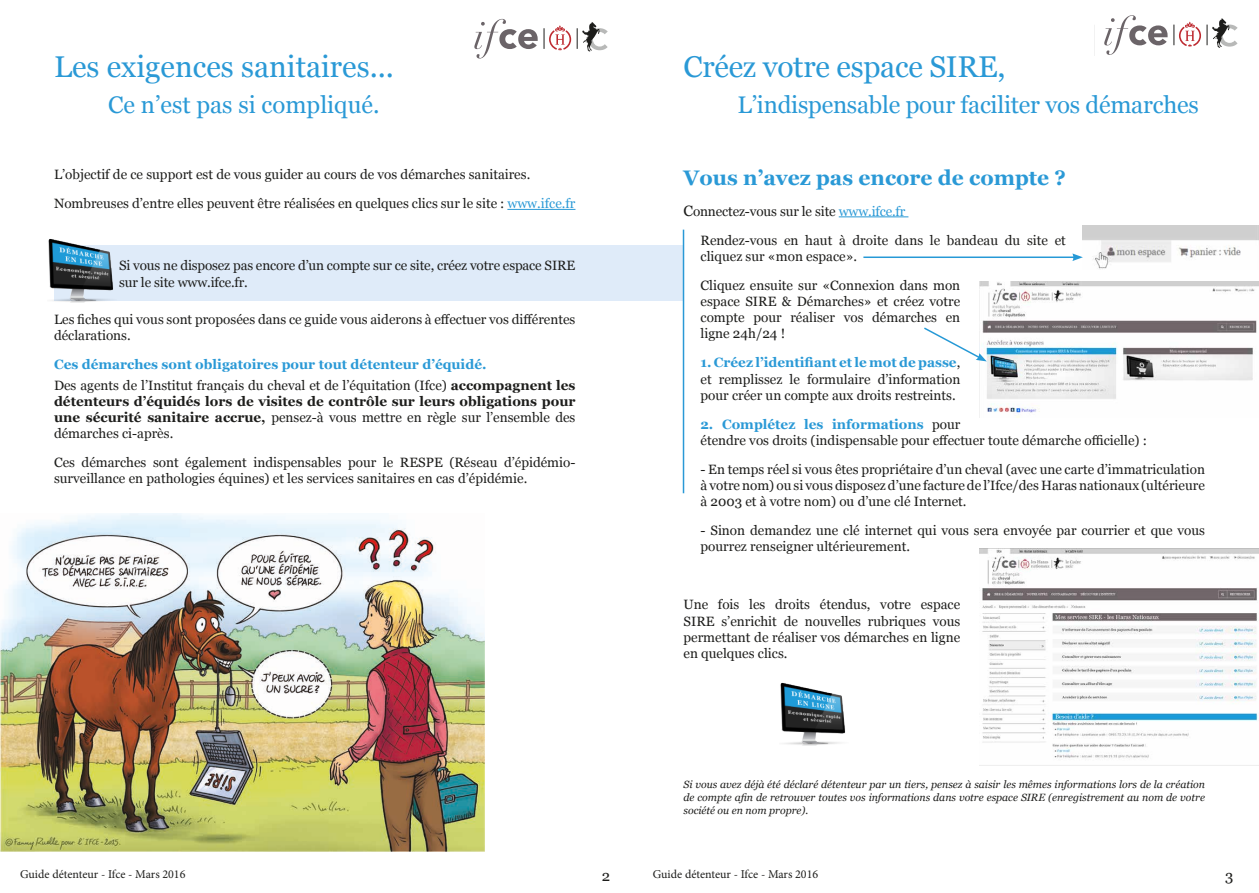
<style>
.page{position:relative;width:1259px;height:893px;background:#fff}
.page>*{position:absolute;margin:0;border:0;box-sizing:border-box;transform-origin:0 0}
.t1{font:30px "Georgia";color:#2a99d6}
.t2{font:24px "Georgia";letter-spacing:-.01em;color:#2a99d6}
.t3{font:700 21px "Georgia";color:#2a99d6}
.t4{font:15px "Georgia";color:#1d1d1b}
.t5{font:13.5px/16.2px "Georgia";color:#1d1d1b}
.t6{font:700 13.5px/16.2px "Georgia";color:#1d1d1b;text-align:justify}
.t7{font:12px "Minion Pro";color:#1d1d1b}
.t8{font:italic 10.5px/12.6px "Georgia";color:#1d1d1b;text-align:justify}
.s1{color:#2a99d6}
.s2{font-weight:700;color:#2a99d6}
.s3{font-weight:700}
.s4{font-weight:400}
.s5{font-size:15px}
</style>
<div class="page">
<hr style="left:465px;top:28px;width:1px;height:32px;background:#1d1d1b">
<svg style="left:474px;top:19px;width:64px;height:40px"></svg>
<svg style="left:577px;top:22px;width:31px;height:29px"></svg>
<svg style="left:544px;top:25px;width:27px;height:26px"></svg>
<hr style="left:1095px;top:25px;width:1px;height:31px;background:#1d1d1b">
<svg style="left:1104px;top:15px;width:63px;height:40px"></svg>
<svg style="left:1173px;top:18px;width:64px;height:30px"></svg>
<div style="left:54px;top:246px;width:629px;height:55px;background:#dfebf9"></div>
<hr style="left:507px;top:209px;width:68px;height:1px;background:#2a99d6">
<img style="left:48px;top:239px;width:68px;height:63px">
<img style="left:0;top:513px;width:485px;height:338px">
<hr style="left:838px;top:217px;width:70px;height:1px;background:#2a99d6">
<img style="left:1083px;top:226px;width:176px;height:43px">
<hr style="left:683px;top:230px;width:1px;height:263px;background:#2a99d6">
<img style="left:979px;top:281px;width:280px;height:136px">
<img style="left:979px;top:549px;width:280px;height:217px">
<img style="left:780px;top:682px;width:66px;height:64px">
<svg style="left:924px;top:326px;width:62px;height:35px"></svg>
<hr style="left:863px;top:256px;width:211px;height:2px;background:#2699d6">
<svg style="left:1072px;top:253px;width:11px;height:8px"></svg>
<h1 class="t1" style="left:54px;top:48px;width:341px">Les exigences sanitaires...</h1>
<h2 class="t2" style="left:108px;top:90px;width:273px">Ce n’est pas si compliqué.</h2>
<p class="t5" style="left:54px;top:160px;width:523px;line-height:29px">L’objectif de ce support est de vous guider au cours de vos démarches sanitaires.<br>Nombreuses d’entre elles peuvent être réalisées en quelques clics sur le site : <span class="s1">www.ifce.fr</span></p>
<p class="t5" style="left:119px;top:258px;width:458px">Si vous ne disposez pas encore d’un compte sur ce site, créez votre espace SIRE sur le site www.ifce.fr.</p>
<p class="t5" style="left:54px;top:312px;width:523px">Les fiches qui vous sont proposées dans ce guide vous aiderons à effectuer vos différentes déclarations.</p>
<p class="t5" style="left:54px;top:355px;width:523px;line-height:20.4px"><span class="s2">Ces démarches sont obligatoires pour tout détenteur d’équidé.<br></span>Des agents de l’Institut français du cheval et de l’équitation (Ifce) <span class="s3">accompagnent les</span></p>
<p class="t6" style="left:54px;top:393px;width:523px">détenteurs d’équidés lors de visites de contrôle sur leurs obligations pour une sécurité sanitaire accrue, <span class="s4">pensez-à vous mettre en règle sur l’ensemble des démarches ci-après.</span></p>
<p class="t5" style="left:54px;top:455px;width:523px">Ces démarches sont également indispensables pour le RESPE (Réseau d’épidémio&shy;surveillance en pathologies équines) et les services sanitaires en cas d’épidémie.</p>
<h1 class="t1" style="left:683px;top:48px;width:323px">Créez votre espace SIRE,</h1>
<h2 class="t2" style="left:737px;top:90px;width:463px">L’indispensable pour faciliter vos démarches</h2>
<h3 class="t3" style="left:683px;top:164px;width:384px">Vous n’avez pas encore de compte ?</h3>
<p class="t5" style="left:700px;top:197px;width:367px;line-height:29px;text-indent:-17px"><span class="s5">C</span>onnectez-vous sur le site <span class="s1">www.ifce.fr<br></span>Rendez-vous en haut à droite dans le bandeau du site et</p>
<p class="t5" style="left:700px;top:242px;width:261px;line-height:29px">cliquez sur «mon espace».<br>Cliquez ensuite sur «Connexion dans mon</p>
<p class="t5" style="left:700px;top:294px;width:261px;text-align:justify">espace SIRE &amp; Démarches» et créez votre compte pour réaliser vos démarches en ligne 24h/24 !</p>
<p class="t5" style="left:700px;top:355px;width:261px;text-align:justify"><span class="s2">1. Créez l’identifiant et le mot de passe</span>, et remplissez le formulaire d’information pour créer un compte aux droits restreints.</p>
<p class="t5" style="left:700px;top:416px;width:448px"><span class="s2">2. Complétez les informations</span> pour<br>étendre vos droits (indispensable pour effectuer toute démarche officielle) :</p>
<p class="t5" style="left:700px;top:461px;width:506px;text-align:justify">- En temps réel si vous êtes propriétaire d’un cheval (avec une carte d’immatriculation à votre nom) ou si vous disposez d’une facture de l’Ifce/des Haras nationaux (ultérieure à 2003 et à votre nom) ou d’une clé Internet.</p>
<p class="t5" style="left:700px;top:523px;width:506px">- Sinon demandez une clé internet qui vous sera envoyée par courrier et que vous pourrez renseigner ultérieurement.</p>
<p class="t5" style="left:683px;top:597px;width:278px;text-align:justify">Une fois les droits étendus, votre espace SIRE s’enrichit de nouvelles rubriques vous permettant de réaliser vos démarches en ligne en quelques clics.</p>
<p class="t8" style="left:683px;top:778px;width:523px">Si vous avez déjà été déclaré détenteur par un tiers, pensez à saisir les mêmes informations lors de la création de compte afin de retrouver toutes vos informations dans votre espace SIRE (enregistrement au nom de votre société ou en nom propre).</p>
<p class="t7" style="left:20px;top:866px;width:167px">Guide détenteur - Ifce - Mars 2016</p>
<p class="t4" style="left:602px;top:867px;width:10px">2</p>
<p class="t7" style="left:653px;top:866px;width:167px">Guide détenteur - Ifce - Mars 2016</p>
<p class="t4" style="left:1225px;top:867px;width:10px">3</p>
</div>
